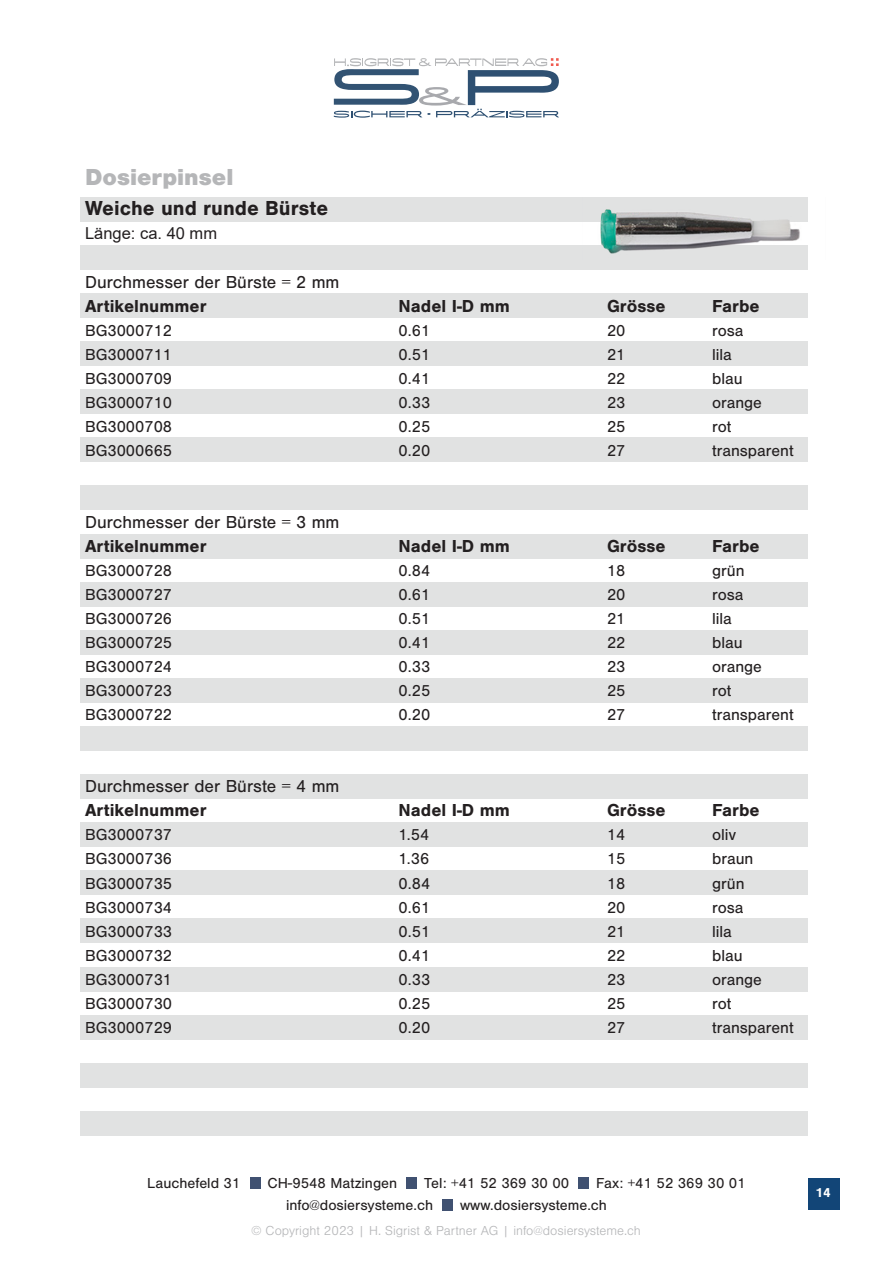
<style>
.page{position:relative;width:893px;height:1263px;background:#fff}
.page>*{position:absolute;margin:0;border:0;box-sizing:border-box;transform-origin:0 0}
.Titel_hell{font:900 24px "Nimbus San";color:#b5b6b8}
.Titel_unter_hell{font:700 21px "Nimbus San";color:#231f20}
.Titel_bold{font:700 18px "Nimbus San";color:#231f20}
.Titel_regular{font:18px "Nimbus San";color:#231f20}
.Text{font:16.5px "Nimbus San";color:#231f20}
.Titel_unter_hell-2{font:16.5px "Arial";color:#231f20}
.t1{font:15px "Nimbus San";color:#231f20}
.t2{font:300 13.5px "Nimbus San";color:#b5b6b8}
.t3{font:700 13.5px "Nimbus San";color:#fff}
</style>
<div class="page">
<div style="left:808px;top:1178px;width:31px;height:31px;background:#124577"></div>
<div style="left:250px;top:1178px;width:10px;height:11px;background:#405171"></div>
<div style="left:406px;top:1178px;width:11px;height:11px;background:#405171"></div>
<div style="left:442px;top:1199px;width:11px;height:11px;background:#405171"></div>
<div style="left:578px;top:1178px;width:10px;height:11px;background:#405171"></div>
<svg style="left:334px;top:58px;width:225px;height:60px"></svg>
<div style="left:81px;top:293px;width:727px;height:24px;background:#e1e2e2"></div>
<div style="left:81px;top:197px;width:727px;height:24px;background:#e1e2e2"></div>
<div style="left:81px;top:341px;width:727px;height:25px;background:#e1e2e2"></div>
<div style="left:81px;top:245px;width:727px;height:24px;background:#e1e2e2"></div>
<div style="left:81px;top:390px;width:727px;height:24px;background:#e1e2e2"></div>
<div style="left:81px;top:438px;width:727px;height:24px;background:#e1e2e2"></div>
<div style="left:81px;top:486px;width:727px;height:24px;background:#e1e2e2"></div>
<div style="left:81px;top:534px;width:727px;height:24px;background:#e1e2e2"></div>
<div style="left:81px;top:582px;width:727px;height:24px;background:#e1e2e2"></div>
<div style="left:81px;top:630px;width:727px;height:24px;background:#e1e2e2"></div>
<div style="left:81px;top:678px;width:727px;height:24px;background:#e1e2e2"></div>
<div style="left:81px;top:726px;width:727px;height:24px;background:#e1e2e2"></div>
<div style="left:81px;top:774px;width:727px;height:25px;background:#e1e2e2"></div>
<div style="left:81px;top:823px;width:727px;height:24px;background:#e1e2e2"></div>
<div style="left:81px;top:871px;width:727px;height:24px;background:#e1e2e2"></div>
<div style="left:81px;top:919px;width:727px;height:24px;background:#e1e2e2"></div>
<div style="left:81px;top:967px;width:727px;height:24px;background:#e1e2e2"></div>
<div style="left:81px;top:1015px;width:727px;height:24px;background:#e1e2e2"></div>
<div style="left:81px;top:1063px;width:727px;height:24px;background:#e1e2e2"></div>
<div style="left:81px;top:1111px;width:727px;height:24px;background:#e1e2e2"></div>
<img style="left:582px;top:209px;width:226px;height:45px">
<p class="Titel_hell" style="left:85px;top:164px;width:150px">Dosierpinsel</p>
<p class="Titel_unter_hell" style="left:85px;top:196px;width:245px">Weiche und runde Bürste</p>
<p class="Titel_unter_hell-2" style="left:85px;top:222px;width:134px">Länge: ca. 40 mm</p>
<p class="Titel_regular" style="left:85px;top:273px;width:256px">Durchmesser der Bürste = 2 mm</p>
<p class="Titel_bold" style="left:85px;top:296px;width:123px">Artikelnummer</p>
<p class="Titel_bold" style="left:399px;top:296px;width:113px">Nadel I-D mm</p>
<p class="Titel_bold" style="left:607px;top:296px;width:60px">Grösse</p>
<p class="Titel_bold" style="left:712px;top:296px;width:49px">Farbe</p>
<p class="Text" style="left:85px;top:322px;width:89px">BG3000712</p>
<p class="Text" style="left:399px;top:322px;width:33px">0.61</p>
<p class="Text" style="left:607px;top:322px;width:20px">20</p>
<p class="Text" style="left:712px;top:322px;width:33px">rosa</p>
<p class="Text" style="left:85px;top:346px;width:89px">BG3000711</p>
<p class="Text" style="left:399px;top:346px;width:33px">0.51</p>
<p class="Text" style="left:607px;top:346px;width:20px">21</p>
<p class="Text" style="left:712px;top:346px;width:21px">lila</p>
<p class="Text" style="left:85px;top:370px;width:89px">BG3000709</p>
<p class="Text" style="left:399px;top:370px;width:33px">0.41</p>
<p class="Text" style="left:607px;top:370px;width:20px">22</p>
<p class="Text" style="left:712px;top:370px;width:32px">blau</p>
<p class="Text" style="left:85px;top:394px;width:89px">BG3000710</p>
<p class="Text" style="left:399px;top:394px;width:33px">0.33</p>
<p class="Text" style="left:607px;top:394px;width:20px">23</p>
<p class="Text" style="left:712px;top:394px;width:51px">orange</p>
<p class="Text" style="left:85px;top:418px;width:89px">BG3000708</p>
<p class="Text" style="left:399px;top:418px;width:33px">0.25</p>
<p class="Text" style="left:607px;top:418px;width:20px">25</p>
<p class="Text" style="left:712px;top:418px;width:21px">rot</p>
<p class="Text" style="left:85px;top:442px;width:89px">BG3000665</p>
<p class="Text" style="left:399px;top:442px;width:33px">0.20</p>
<p class="Text" style="left:607px;top:442px;width:20px">27</p>
<p class="Text" style="left:712px;top:442px;width:83px">transparent</p>
<p class="Titel_regular" style="left:85px;top:513px;width:256px">Durchmesser der Bürste = 3 mm</p>
<p class="Titel_bold" style="left:85px;top:536px;width:123px">Artikelnummer</p>
<p class="Titel_bold" style="left:399px;top:536px;width:113px">Nadel I-D mm</p>
<p class="Titel_bold" style="left:607px;top:536px;width:60px">Grösse</p>
<p class="Titel_bold" style="left:712px;top:536px;width:49px">Farbe</p>
<p class="Text" style="left:85px;top:562px;width:89px">BG3000728</p>
<p class="Text" style="left:399px;top:562px;width:33px">0.84</p>
<p class="Text" style="left:607px;top:562px;width:20px">18</p>
<p class="Text" style="left:712px;top:562px;width:34px">grün</p>
<p class="Text" style="left:85px;top:586px;width:89px">BG3000727</p>
<p class="Text" style="left:399px;top:586px;width:33px">0.61</p>
<p class="Text" style="left:607px;top:586px;width:20px">20</p>
<p class="Text" style="left:712px;top:586px;width:33px">rosa</p>
<p class="Text" style="left:85px;top:610px;width:89px">BG3000726</p>
<p class="Text" style="left:399px;top:610px;width:33px">0.51</p>
<p class="Text" style="left:607px;top:610px;width:20px">21</p>
<p class="Text" style="left:712px;top:610px;width:21px">lila</p>
<p class="Text" style="left:85px;top:634px;width:89px">BG3000725</p>
<p class="Text" style="left:399px;top:634px;width:33px">0.41</p>
<p class="Text" style="left:607px;top:634px;width:20px">22</p>
<p class="Text" style="left:712px;top:634px;width:32px">blau</p>
<p class="Text" style="left:85px;top:658px;width:89px">BG3000724</p>
<p class="Text" style="left:399px;top:658px;width:33px">0.33</p>
<p class="Text" style="left:607px;top:658px;width:20px">23</p>
<p class="Text" style="left:712px;top:658px;width:51px">orange</p>
<p class="Text" style="left:85px;top:682px;width:89px">BG3000723</p>
<p class="Text" style="left:399px;top:682px;width:33px">0.25</p>
<p class="Text" style="left:607px;top:682px;width:20px">25</p>
<p class="Text" style="left:712px;top:682px;width:21px">rot</p>
<p class="Text" style="left:85px;top:706px;width:89px">BG3000722</p>
<p class="Text" style="left:399px;top:706px;width:33px">0.20</p>
<p class="Text" style="left:607px;top:706px;width:20px">27</p>
<p class="Text" style="left:712px;top:706px;width:83px">transparent</p>
<p class="Titel_regular" style="left:85px;top:777px;width:256px">Durchmesser der Bürste = 4 mm</p>
<p class="Titel_bold" style="left:85px;top:800px;width:123px">Artikelnummer</p>
<p class="Titel_bold" style="left:399px;top:800px;width:113px">Nadel I-D mm</p>
<p class="Titel_bold" style="left:607px;top:800px;width:60px">Grösse</p>
<p class="Titel_bold" style="left:712px;top:800px;width:49px">Farbe</p>
<p class="Text" style="left:85px;top:826px;width:89px">BG3000737</p>
<p class="Text" style="left:399px;top:826px;width:32px">1.54</p>
<p class="Text" style="left:607px;top:826px;width:20px">14</p>
<p class="Text" style="left:712px;top:826px;width:25px">oliv</p>
<p class="Text" style="left:85px;top:850px;width:89px">BG3000736</p>
<p class="Text" style="left:399px;top:850px;width:32px">1.36</p>
<p class="Text" style="left:607px;top:850px;width:20px">15</p>
<p class="Text" style="left:712px;top:850px;width:43px">braun</p>
<p class="Text" style="left:85px;top:874px;width:89px">BG3000735</p>
<p class="Text" style="left:399px;top:874px;width:33px">0.84</p>
<p class="Text" style="left:607px;top:874px;width:20px">18</p>
<p class="Text" style="left:712px;top:874px;width:34px">grün</p>
<p class="Text" style="left:85px;top:898px;width:89px">BG3000734</p>
<p class="Text" style="left:399px;top:898px;width:33px">0.61</p>
<p class="Text" style="left:607px;top:898px;width:20px">20</p>
<p class="Text" style="left:712px;top:898px;width:33px">rosa</p>
<p class="Text" style="left:85px;top:922px;width:89px">BG3000733</p>
<p class="Text" style="left:399px;top:922px;width:33px">0.51</p>
<p class="Text" style="left:607px;top:922px;width:20px">21</p>
<p class="Text" style="left:712px;top:922px;width:21px">lila</p>
<p class="Text" style="left:85px;top:946px;width:89px">BG3000732</p>
<p class="Text" style="left:399px;top:946px;width:33px">0.41</p>
<p class="Text" style="left:607px;top:946px;width:20px">22</p>
<p class="Text" style="left:712px;top:946px;width:32px">blau</p>
<p class="Text" style="left:85px;top:970px;width:89px">BG3000731</p>
<p class="Text" style="left:399px;top:970px;width:33px">0.33</p>
<p class="Text" style="left:607px;top:970px;width:20px">23</p>
<p class="Text" style="left:712px;top:970px;width:51px">orange</p>
<p class="Text" style="left:85px;top:994px;width:89px">BG3000730</p>
<p class="Text" style="left:399px;top:994px;width:33px">0.25</p>
<p class="Text" style="left:607px;top:994px;width:20px">25</p>
<p class="Text" style="left:712px;top:994px;width:21px">rot</p>
<p class="Text" style="left:85px;top:1018px;width:89px">BG3000729</p>
<p class="Text" style="left:399px;top:1018px;width:33px">0.20</p>
<p class="Text" style="left:607px;top:1018px;width:20px">27</p>
<p class="Text" style="left:712px;top:1018px;width:83px">transparent</p>
<p class="t1" style="left:147px;top:1175px;width:95px">Lauchefeld 31</p>
<p class="t1" style="left:267px;top:1175px;width:131px">CH-9548 Matzingen</p>
<p class="t1" style="left:424px;top:1175px;width:146px">Tel: +41 52 369 30 00</p>
<p class="t1" style="left:596px;top:1175px;width:151px">Fax: +41 52 369 30 01</p>
<p class="t1" style="left:286px;top:1196px;width:149px">info@dosiersysteme.ch</p>
<p class="t1" style="left:460px;top:1196px;width:148px">www.dosiersysteme.ch</p>
<p class="t2" style="left:251px;top:1223px;width:391px">© Copyright 2023 | H. Sigrist &amp; Partner AG | info@dosiersysteme.ch</p>
<p class="t3" style="left:815px;top:1185px;width:17px">14</p>
</div>
